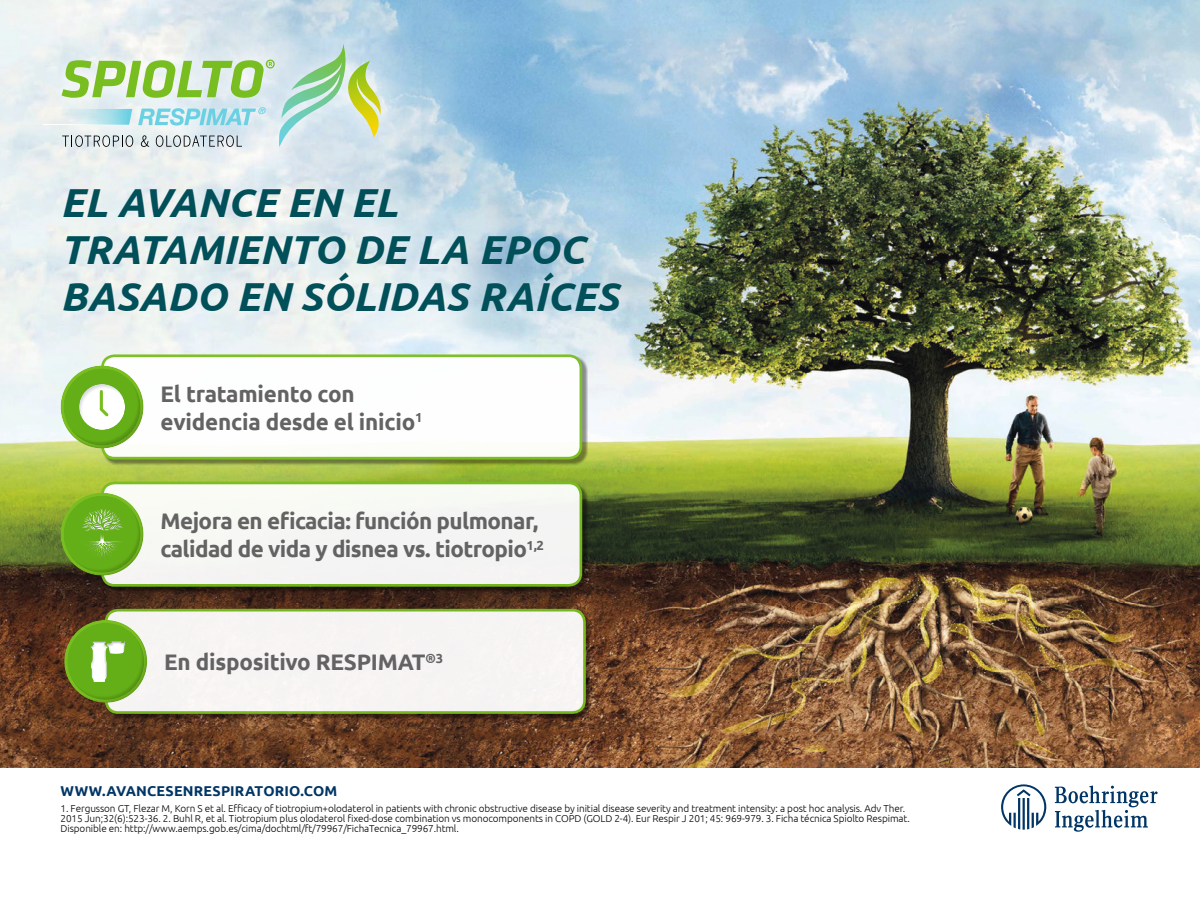
<style>
.page{position:relative;width:1200px;height:900px;background:#fff}
.page>*{position:absolute;margin:0;border:0;box-sizing:border-box;transform-origin:0 0}
.t1{font:italic 700 40.35px/47.1px "Ubuntu";color:#004f59}
.t2{font:700 22.5px/28.3px "Ubuntu";letter-spacing:-.025em;color:#646363}
.t3{font:700 14.25px "Ubuntu";letter-spacing:.01em;color:#003565}
.t4{font:300 10.05px/10.1px "Ubuntu";letter-spacing:-.01em;color:#000}
</style>
<div class="page">
<img style="left:0;top:0;width:1200px;height:768px">
<div style="left:37px;top:28px;width:364px;height:139px;background:#fff;opacity:.75"></div>
<svg style="left:43px;top:43px;width:338px;height:104px;background:#c6dfc9"></svg>
<div style="left:102px;top:356px;width:486px;height:109px;background:#000;opacity:.45"></div>
<div style="left:102px;top:356px;width:479px;height:102px;background:#fff;border-radius:12px"></div>
<div style="left:101px;top:354px;width:481px;height:105px;border:3px solid #78be20;border-radius:12px"></div>
<div style="left:49px;top:355px;width:108px;height:94px;background:#000;opacity:.15"></div>
<div style="left:52px;top:359px;width:101px;height:87px;background:#000;opacity:.15"></div>
<div style="left:65px;top:374px;width:71px;height:58px;background:#a2aaad;opacity:.45"></div>
<hr style="left:100px;top:392px;width:3px;height:17px;background:#78be20">
<svg style="left:97px;top:405px;width:14px;height:14px"></svg>
<div style="left:102px;top:483px;width:486px;height:109px;background:#000;opacity:.45"></div>
<div style="left:102px;top:483px;width:479px;height:102px;background:#f5f5f3;border-radius:12px"></div>
<div style="left:101px;top:482px;width:481px;height:105px;border:3px solid #78be20;border-radius:12px"></div>
<div style="left:49px;top:482px;width:108px;height:94px;background:#000;opacity:.15"></div>
<div style="left:52px;top:486px;width:101px;height:87px;background:#000;opacity:.15"></div>
<div style="left:72px;top:504px;width:28px;height:16px;background:#78be20"></div>
<div style="left:95px;top:503px;width:32px;height:19px;background:#78be20"></div>
<div style="left:89px;top:497px;width:30px;height:22px;background:#73ba1d"></div>
<div style="left:68px;top:516px;width:32px;height:13px;background:#64af17"></div>
<div style="left:69px;top:510px;width:30px;height:13px;background:#74bb1e"></div>
<div style="left:71px;top:506px;width:30px;height:17px;background:#a2aaad;opacity:.45"></div>
<div style="left:88px;top:497px;width:27px;height:17px;background:#64af17"></div>
<div style="left:102px;top:507px;width:30px;height:15px;background:#68b019"></div>
<div style="left:102px;top:509px;width:30px;height:14px;background:#64af17"></div>
<div style="left:101px;top:504px;width:28px;height:15px;background:#64af17"></div>
<div style="left:75px;top:502px;width:28px;height:17px;background:#a2aaad;opacity:.45"></div>
<div style="left:94px;top:499px;width:28px;height:17px;background:#a2aaad;opacity:.45"></div>
<div style="left:84px;top:499px;width:26px;height:15px;background:#74bb1e"></div>
<div style="left:104px;top:513px;width:31px;height:13px;background:#64af17"></div>
<div style="left:69px;top:513px;width:29px;height:13px;background:#64af17"></div>
<div style="left:78px;top:500px;width:28px;height:14px;background:#a2aaad;opacity:.45"></div>
<div style="left:98px;top:500px;width:28px;height:16px;background:#64af17"></div>
<div style="left:86px;top:499px;width:26px;height:14px;background:#64af17"></div>
<svg style="left:80px;top:508px;width:40px;height:12px"></svg>
<div style="left:66px;top:520px;width:70px;height:41px;background:#a2aaad;opacity:.45"></div>
<div style="left:106px;top:610px;width:486px;height:110px;background:#000;opacity:.45"></div>
<div style="left:106px;top:610px;width:479px;height:103px;background:#f7f4f3;border-radius:12px"></div>
<div style="left:105px;top:609px;width:481px;height:105px;border:3px solid #78be20;border-radius:12px"></div>
<div style="left:53px;top:609px;width:108px;height:94px;background:#000;opacity:.15"></div>
<div style="left:55px;top:613px;width:102px;height:87px;background:#000;opacity:.15"></div>
<div style="left:65px;top:622px;width:84px;height:61px;background:#a2aaad;opacity:.45"></div>
<svg style="left:1001px;top:784px;width:45px;height:46px"></svg>
<svg style="left:1055px;top:786px;width:103px;height:46px"></svg>
<h1 class="t1" style="left:61px;top:178px;width:560px">EL AVANCE EN EL<br>TRATAMIENTO DE LA EPOC<br>BASADO EN SÓLIDAS RAÍCES</h1>
<h2 class="t2" style="left:161px;top:379px;width:263px">El tratamiento con evidencia desde el inicio<sup>1</sup></h2>
<h2 class="t2" style="left:161px;top:506px;width:385px">Mejora en eficacia: función pulmonar, calidad de vida y disnea vs. tiotropio<sup>1,2</sup></h2>
<h2 class="t2" style="left:164px;top:648px;width:280px">En dispositivo RESPIMAT<sup>®3</sup></h2>
<h3 class="t3" style="left:61px;top:782px;width:278px">WWW.AVANCESENRESPIRATORIO.COM</h3>
<p class="t4" style="left:61px;top:803px;width:851px">1. Fergusson GT, Flezar M, Korn S et al. Efficacy of tiotropium+olodaterol in patients with chronic obstructive disease by initial disease severity and treatment intensity: a post hoc analysis. Adv Ther.<br>2015 Jun;32(6):523-36. 2. Buhl R, et al. Tiotropium plus olodaterol fixed-dose combination vs monocomponents in COPD (GOLD 2-4). Eur Respir J 201; 45: 969-979. 3. Ficha técnica Spiolto Respimat.<br>Disponible en: http://www.aemps.gob.es/cima/dochtml/ft/79967/FichaTecnica_79967.html.</p>
</div>
